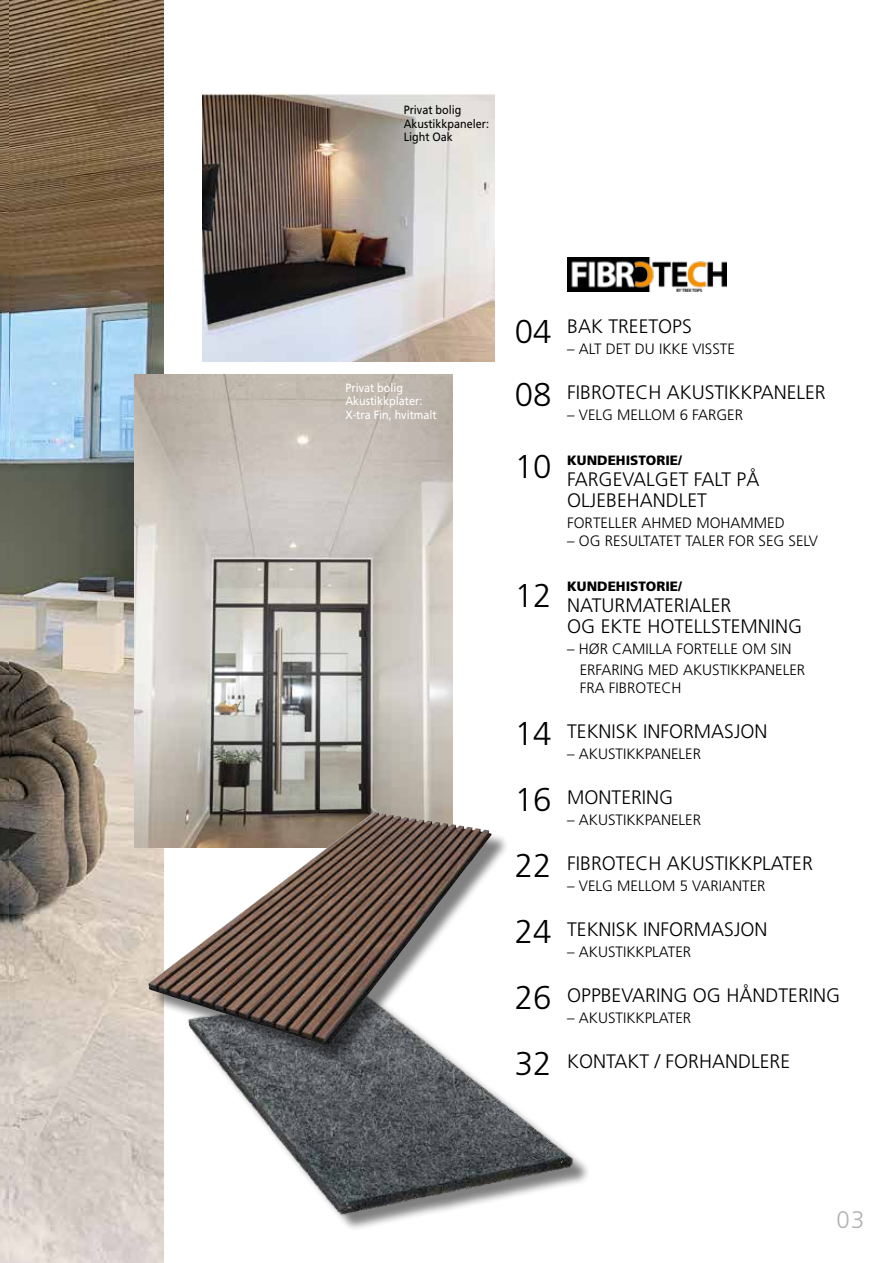
<style>
.page{position:relative;width:893px;height:1263px;background:#fff}
.page>*{position:absolute;margin:0;border:0;box-sizing:border-box;transform-origin:0 0}
.t1{font:300 33px/66px "Frutiger";color:#000}
.t2{font:300 24px "Frutiger";color:#b3b2b2}
.t3{font:300 19.5px/21px "Frutiger";color:#000}
.t4{font:300 15px/21px "Frutiger";color:#000}
.t5{font:900 13.5px "Frutiger";color:#000}
.t6{font:12px/13.5px "Frutiger";color:#fff;scale:.9 1}
.t7{font:12px/13.5px "Frutiger";color:#000;scale:.9 1}
</style>
<div class="page">
<img style="left:9px;top:0;width:154px;height:1263px">
<img style="left:134px;top:374px;width:319px;height:474px">
<img style="left:203px;top:94px;width:291px;height:267px">
<img style="left:567px;top:257px;width:160px;height:34px">
<img style="left:216px;top:1064px;width:372px;height:165px">
<div style="left:151px;top:815px;width:359px;height:249px;background:#000;opacity:.5"></div>
<img style="left:148px;top:812px;width:344px;height:234px">
<img style="left:0;top:0;width:9px;height:1263px">
<p class="t7" style="left:404px;top:103px;width:96px">Privat bolig<br>Akustikkpaneler:<br>Light Oak</p>
<p class="t6" style="left:345px;top:381px;width:103px">Privat bolig<br>Akustikkplater:<br>X-tra Fin, hvitmalt</p>
<h1 class="t1" style="left:515px;top:300px;width:38px;line-height:63px">04<br>08</h1>
<h1 class="t1" style="left:515px;top:434px;width:38px">10</h1>
<h1 class="t1" style="left:515px;top:563px;width:38px">12</h1>
<h1 class="t1" style="left:515px;top:701px;width:38px;text-align:justify">14<br>16<br>22<br>24<br>26<br>32</h1>
<h3 class="t3" style="left:567px;top:316px;width:126px">BAK TREETOPS</h3>
<p class="t4" style="left:567px;top:338px;width:169px">– ALT DET DU IKKE VISSTE</p>
<h3 class="t3" style="left:567px;top:382px;width:260px">FIBROTECH AKUSTIKKPANELER</h3>
<p class="t4" style="left:567px;top:404px;width:177px">– VELG MELLOM 6 FARGER</p>
<p class="t5" style="left:567px;top:452px;width:116px">KUNDEHISTORIE/</p>
<h3 class="t3" style="left:567px;top:469px;width:194px">FARGEVALGET FALT PÅ<br>OLJEBEHANDLET</h3>
<p class="t4" style="left:567px;top:512px;width:219px">FORTELLER AHMED MOHAMMED</p>
<p class="t4" style="left:567px;top:530px;width:252px">– OG RESULTATET TALER FOR SEG SELV</p>
<p class="t5" style="left:567px;top:578px;width:116px">KUNDEHISTORIE/</p>
<h3 class="t3" style="left:567px;top:595px;width:237px">NATURMATERIALER<br>OG EKTE HOTELLSTEMNING</h3>
<p class="t4" style="left:580px;top:638px;width:227px;text-indent:-13px">– HØR CAMILLA FORTELLE OM SIN<br>ERFARING MED AKUSTIKKPANELER</p>
<p class="t4" style="left:580px;top:677px;width:103px">FRA FIBROTECH</p>
<h3 class="t3" style="left:567px;top:721px;width:202px">TEKNISK INFORMASJON</h3>
<p class="t4" style="left:567px;top:743px;width:135px">– AKUSTIKKPANELER</p>
<h3 class="t3" style="left:567px;top:787px;width:108px">MONTERING</h3>
<p class="t4" style="left:567px;top:809px;width:135px">– AKUSTIKKPANELER</p>
<h3 class="t3" style="left:567px;top:853px;width:247px">FIBROTECH AKUSTIKKPLATER</h3>
<p class="t4" style="left:567px;top:875px;width:200px">– VELG MELLOM 5 VARIANTER</p>
<h3 class="t3" style="left:567px;top:919px;width:202px">TEKNISK INFORMASJON</h3>
<p class="t4" style="left:567px;top:941px;width:125px">– AKUSTIKKPLATER</p>
<h3 class="t3" style="left:567px;top:985px;width:275px">OPPBEVARING OG HÅNDTERING</h3>
<p class="t4" style="left:567px;top:1007px;width:125px">– AKUSTIKKPLATER</p>
<h3 class="t3" style="left:567px;top:1051px;width:224px">KONTAKT / FORHANDLERE</h3>
<h2 class="t2" style="left:836px;top:1206px;width:29px">03</h2>
</div>
